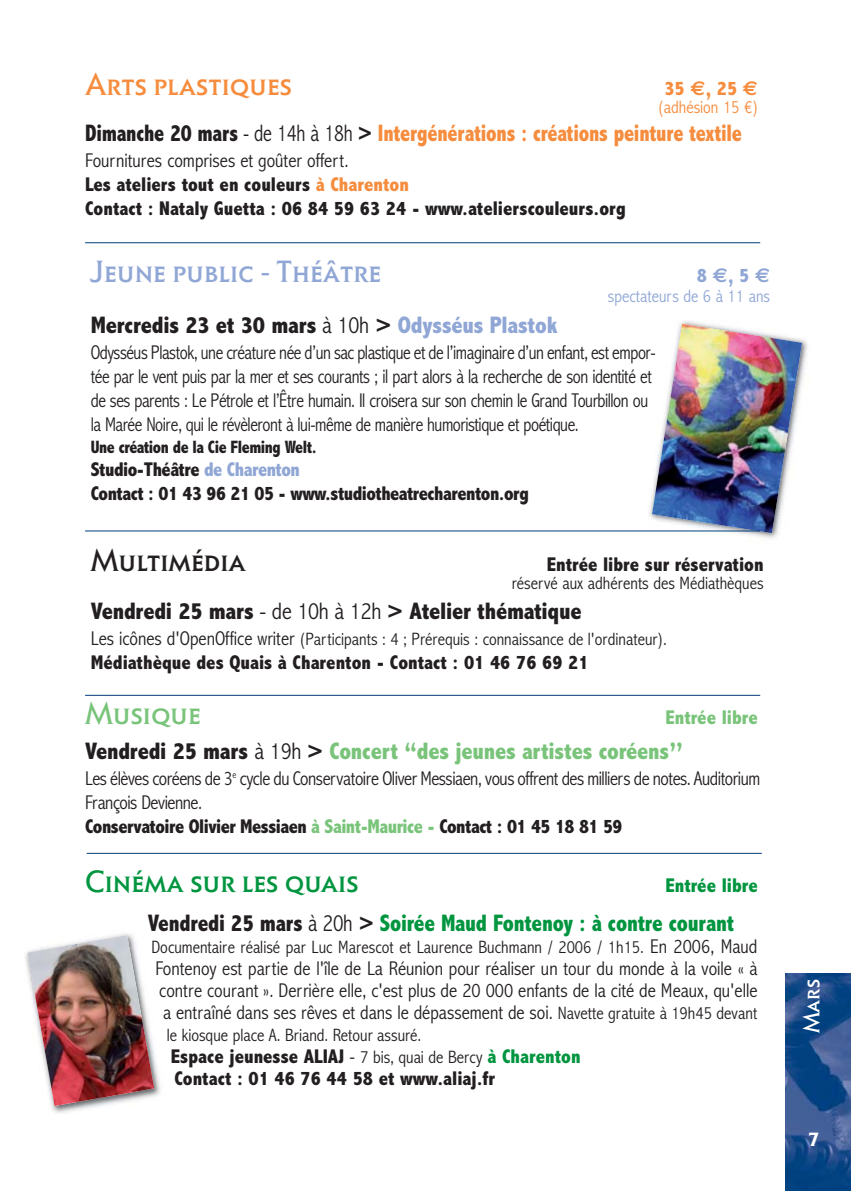
<style>
.page{position:relative;width:851px;height:1191px;background:#fff}
.page>*{position:absolute;margin:0;border:0;box-sizing:border-box;transform-origin:0 0}
.t1{font:32px "Elan Itc SCT";color:#90a7d6}
.t2{font:32px "Elan Itc SCT";color:#01953f}
.t3{font:32px "Elan Itc SCT";color:#f68c3d}
.t4{font:32px "Elan Itc SCT";color:#231f20}
.t5{font:32px "Elan Itc SCT";color:#79c47a}
.t6{font:800 condensed 24px "Abadi";letter-spacing:-.01em;color:#231f20}
.t7{font:800 condensed 24px "Abadi";letter-spacing:-.01em;color:#f68c3d;scale:.9 1}
.t8{font:800 condensed 24px "Abadi";letter-spacing:-.01em;color:#79c47a}
.t9{font:800 condensed 24px "Abadi";letter-spacing:-.01em;color:#01953f;scale:.95 1}
.t10{font:24px "Elan Itc SCT";color:#fff}
.t11{font:300 condensed 20px/24px "Abadi";letter-spacing:-.025em;color:#231f20}
.t12{font:300 condensed 20px/24px "Abadi";letter-spacing:-.025em;color:#231f20;scale:.94 1}
.t13{font:800 condensed 20px/24px "Abadi";color:#231f20}
.t14{font:800 condensed 20px/24px "Abadi";letter-spacing:-.025em;color:#231f20}
.t15{font:800 condensed 20px "Abadi";color:#79c47a}
.t16{font:800 condensed 20px "Abadi";color:#01953f}
.t17{font:800 condensed 20px "Abadi";color:#f68c3d}
.t18{font:800 condensed 20px "Abadi";color:#90a7d6}
.t19{font:700 20px "Elan Itc T";color:#fff}
.t20{font:300 condensed 18px "Abadi";color:#231f20}
.t21{font:800 condensed 18px "Abadi";letter-spacing:-.025em;color:#231f20;scale:.94 1}
.t22{font:300 condensed 18px "Abadi";color:#90a7d6}
.t23{font:300 condensed 18px "Abadi";color:#f68c3d}
.s1{font-family:"Euro Sans";font-weight:700;font-stretch:normal}
.s2{color:#231f20}
.s3{font-weight:300;color:#231f20}
.s4{font-weight:300}
.s5{color:#f68c3d}
.s6{color:#90a7d6}
.s7{font-size:20px}
.s8{font-weight:800}
.s9{font-weight:800;color:#79c47a}
.s10{font-size:18px}
.s11{font-weight:300;font-size:18px}
.s12{color:#01953f}
</style>
<div class="page">
<img style="left:785px;top:973px;width:65px;height:218px">
<img style="left:641px;top:321px;width:167px;height:218px">
<img style="left:652px;top:324px;width:150px;height:209px">
<hr style="left:85px;top:530px;width:675px;height:1px;background:#003d7d">
<hr style="left:85px;top:242px;width:675px;height:1px;background:#003d7d">
<hr style="left:85px;top:695px;width:675px;height:1px;background:#003d7d">
<hr style="left:87px;top:853px;width:674px;height:1px;background:#003d7d">
<img style="left:25px;top:934px;width:135px;height:179px">
<img style="left:28px;top:935px;width:126px;height:171px">
<h1 class="t3" style="left:85px;top:65px;width:208px">Arts plastiques</h1>
<p class="t17" style="left:664px;top:81px;width:95px">35 <span class="s1">€</span>, 25 <span class="s1">€</span></p>
<p class="t23" style="left:658px;top:101px;width:101px">(adhésion 15 €)</p>
<p class="t7" style="left:85px;top:124px;width:731px"><span class="s2">Dimanche 20 mars</span> <span class="s3">- de 14h à 18h</span> <span class="s2">&gt;</span> Intergénérations : créations peinture textile</p>
<p class="t13" style="left:85px;top:150px;width:542px"><span class="s4">Fournitures comprises et goûter offert.<br></span>Les ateliers tout en couleurs <span class="s5">à Charenton<br></span>Contact : Nataly Guetta : 06 84 59 63 24 - www.atelierscouleurs.org</p>
<h1 class="t1" style="left:91px;top:252px;width:292px">Jeune public - Théâtre</h1>
<p class="t18" style="left:696px;top:268px;width:75px">8 <span class="s1">€</span>, 5 <span class="s1">€</span></p>
<p class="t22" style="left:607px;top:290px;width:164px">spectateurs de 6 à 11 ans</p>
<p class="t6" style="left:91px;top:316px;width:468px">Mercredis 23 et 30 mars <span class="s4">à 10h</span> &gt; <span class="s6">Odysséus Plastok</span></p>
<p class="t12" style="left:91px;top:342px;width:602px">Odysséus Plastok, une créature née d’un sac plastique et de l’imaginaire d’un enfant, est empor&shy;tée par le vent puis par la mer et ses courants ; il part alors à la recherche de son identité et de ses parents : Le Pétrole et l’Être humain. Il croisera sur son chemin le Grand Tourbillon ou la Marée Noire, qui le révèleront à lui-même de manière humoristique et poétique.</p>
<p class="t21" style="left:91px;top:441px;width:242px">Une création de la Cie Fleming Welt.</p>
<p class="t14" style="left:91px;top:460px;width:439px">Studio-Théâtre <span class="s6">de Charenton<br></span>Contact : 01 43 96 21 05 - www.studiotheatrecharenton.org</p>
<h1 class="t4" style="left:91px;top:541px;width:157px">Multimédia</h1>
<p class="t13" style="left:546px;top:554px;width:218px">Entrée libre sur réservation</p>
<p class="t20" style="left:511px;top:576px;width:253px">réservé aux adhérents des Médiathèques</p>
<p class="t6" style="left:91px;top:602px;width:492px">Vendredi 25 mars <span class="s4">- de 10h à 12h</span> &gt; Atelier thématique</p>
<p class="t20" style="left:91px;top:632px;width:577px"><span class="s7">Les icônes d'OpenOffice writer</span> (Participants : 4 ; Prérequis : connaissance de l'ordinateur).</p>
<p class="t13" style="left:91px;top:652px;width:499px">Médiathèque des Quais à Charenton - Contact : 01 46 76 69 21</p>
<h1 class="t5" style="left:85px;top:694px;width:117px">Musique</h1>
<p class="t15" style="left:665px;top:710px;width:94px">Entrée libre</p>
<p class="t8" style="left:85px;top:742px;width:599px"><span class="s2">Vendredi 25 mars</span> <span class="s3">à 19h</span> <span class="s2">&gt;</span> Concert “des jeunes artistes coréens’’</p>
<p class="t11" style="left:85px;top:768px;width:676px">Les élèves coréens de 3<sup>e</sup> cycle du Conservatoire Oliver Messiaen, vous offrent des milliers de notes. Auditorium<br>François Devienne.<br><span class="s8">Conservatoire Olivier Messiaen</span> <span class="s9">à Saint-Maurice -</span> <span class="s8">Contact : 01 45 18 81 59</span></p>
<h1 class="t2" style="left:85px;top:862px;width:275px">Cinéma sur les quais</h1>
<p class="t16" style="left:665px;top:878px;width:94px">Entrée libre</p>
<p class="t9" style="left:148px;top:914px;width:618px"><span class="s2">Vendredi 25 mars</span> <span class="s3">à 20h</span> <span class="s2">&gt;</span> Soirée Maud Fontenoy : à contre courant</p>
<p class="t20" style="left:151px;top:940px;width:607px">Documentaire réalisé par Luc Marescot et Laurence Buchmann / 2006 / 1h15. <span class="s7">En 2006, Maud</span></p>
<p class="t11" style="left:155px;top:959px;width:603px;line-height:22px;text-align:justify">Fontenoy est partie de l'île de La Réunion pour réaliser un tour du monde à la voile « à contre courant ». Derrière elle, c'est plus de 20 000 enfants de la cité de Meaux, qu'elle a entraîné dans ses rêves et dans le dépassement de soi. <span class="s10">Navette gratuite à 19h45 devant</span></p>
<p class="t20" style="left:167px;top:1028px;width:256px">le kiosque place A. Briand. Retour assuré.</p>
<p class="t13" style="left:171px;top:1047px;width:411px;line-height:22px">Espace jeunesse ALIAJ <span class="s4">-</span> <span class="s11">7 bis, quai de Bercy</span> <span class="s12">à Charenton<br></span>Contact : 01 46 76 44 58 et www.aliaj.fr</p>
<p class="t10" style="left:796px;top:1033px;width:56px;rotate:-90deg">Mars</p>
<p class="t19" style="left:808px;top:1132px;width:13px">7</p>
</div>
